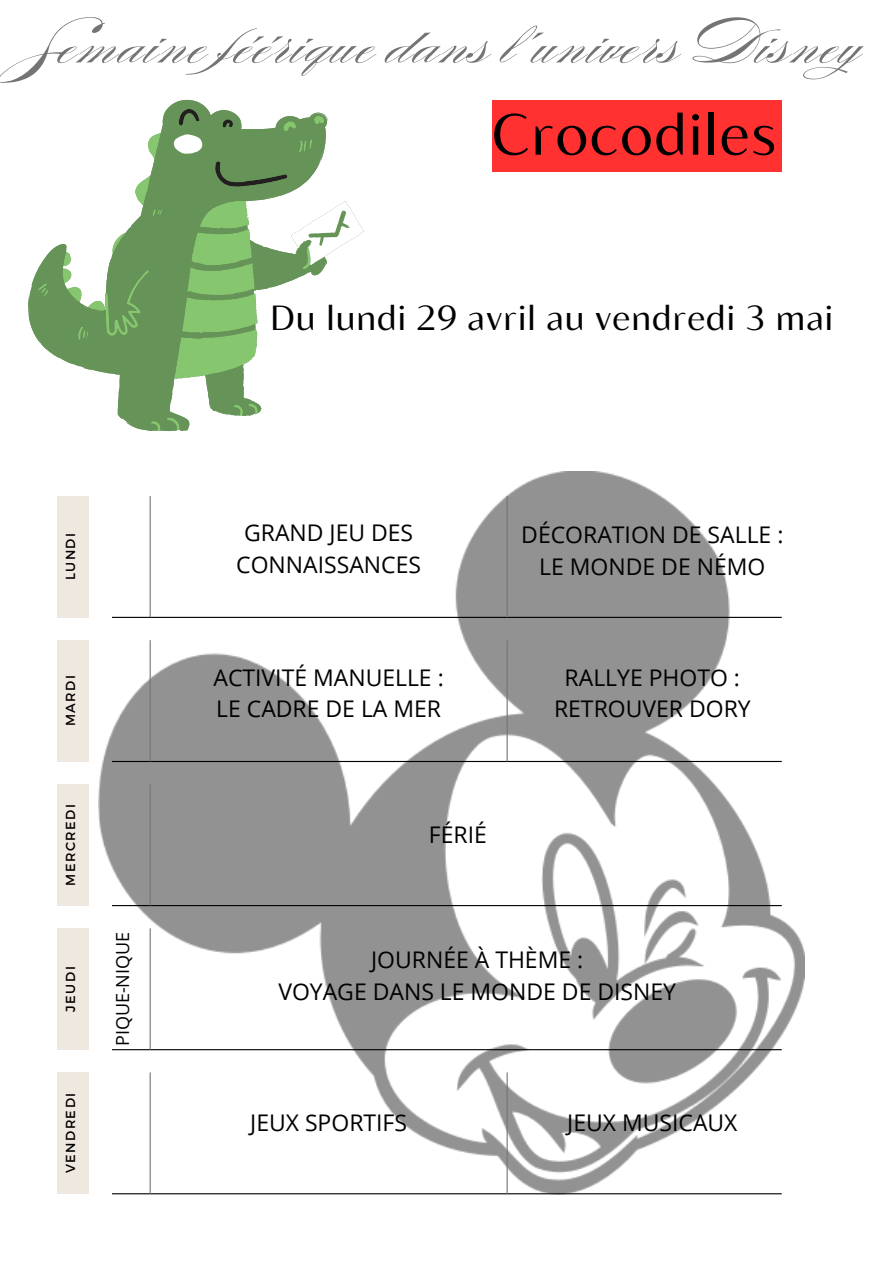
<style>
.page{position:relative;width:894px;height:1264px;background:#fff}
.page>*{position:absolute;margin:0;border:0;box-sizing:border-box;transform-origin:0 0}
.t1{font:57.75px "Blacker Sans Text";letter-spacing:.03em;color:#000}
.t2{font:53.1px "Burgues Script";letter-spacing:.03em;color:#747474}
.t3{font:34.65px "Blacker Sans Text";letter-spacing:.03em;color:#000}
.t4{font:22.95px/31.5px "Open Sans";color:#000;text-align:center}
.t5{font:18px "Open Sans";color:#000}
.t6{font:13.05px "Montserrat";letter-spacing:.11em;color:#000}
</style>
<div class="page">
<img style="left:98px;top:472px;width:706px;height:722px">
<hr style="left:112px;top:617px;width:669px;height:1px;background:#000">
<hr style="left:149px;top:496px;width:2px;height:121px;background:#747474">
<hr style="left:506px;top:496px;width:1px;height:121px;background:#747474">
<div style="left:57px;top:496px;width:31px;height:121px;background:#efe8e0"></div>
<div style="left:491px;top:100px;width:290px;height:72px;background:#ff3131"></div>
<hr style="left:112px;top:1049px;width:669px;height:1px;background:#000">
<hr style="left:149px;top:928px;width:2px;height:121px;background:#747474">
<div style="left:57px;top:928px;width:31px;height:121px;background:#efe8e0"></div>
<hr style="left:112px;top:761px;width:669px;height:1px;background:#000">
<hr style="left:149px;top:640px;width:2px;height:121px;background:#747474">
<hr style="left:506px;top:640px;width:1px;height:121px;background:#747474">
<div style="left:57px;top:640px;width:31px;height:121px;background:#efe8e0"></div>
<hr style="left:112px;top:1193px;width:669px;height:1px;background:#000">
<hr style="left:149px;top:1072px;width:2px;height:121px;background:#747474">
<hr style="left:506px;top:1072px;width:1px;height:121px;background:#747474">
<div style="left:57px;top:1072px;width:31px;height:121px;background:#efe8e0"></div>
<hr style="left:112px;top:905px;width:669px;height:1px;background:#000">
<hr style="left:149px;top:784px;width:2px;height:121px;background:#747474">
<div style="left:57px;top:784px;width:31px;height:121px;background:#efe8e0"></div>
<svg style="left:28px;top:100px;width:298px;height:331px"></svg>
<svg style="left:174px;top:109px;width:189px;height:156px"></svg>
<h4 class="t2" style="left:29px;top:12px;width:874px">Semaine féérique dans l’univers Disney</h4>
<p class="t1" style="left:491px;top:98px;width:286px">Crocodiles</p>
<h1 class="t6" style="left:62px;top:580px;width:49px;rotate:-90deg">LUNDI</h1>
<h2 class="t6" style="left:62px;top:726px;width:53px;rotate:-90deg">MARDI</h2>
<p class="t6" style="left:62px;top:885px;width:83px;rotate:-90deg">MERCREDI</p>
<h1 class="t6" style="left:62px;top:1011px;width:46px;rotate:-90deg">JEUDI</h1>
<p class="t6" style="left:62px;top:1173px;width:82px;rotate:-90deg">VENDREDI</p>
<h3 class="t5" style="left:110px;top:1046px;width:116px;rotate:-90deg">PIQUE-NIQUE</h3>
<h3 class="t3" style="left:270px;top:296px;width:564px">Du lundi 29 avril au vendredi 3 mai</h3>
<h3 class="t4" style="left:236px;top:517px;width:186px">GRAND JEU DES<br>CONNAISSANCES</h3>
<p class="t4" style="left:213px;top:661px;width:232px;text-align:left">ACTIVITÉ MANUELLE :<br>LE CADRE DE LA MER</p>
<p class="t4" style="left:521px;top:518px;width:263px">DÉCORATION DE SALLE :<br>LE MONDE DE NÉMO</p>
<p class="t4" style="left:554px;top:661px;width:198px">RALLYE PHOTO :<br>RETROUVER DORY</p>
<h3 class="t4" style="left:429px;top:818px;width:59px">FÉRIÉ</h3>
<h3 class="t4" style="left:278px;top:943px;width:399px">JOURNÉE À THÈME :<br>VOYAGE DANS LE MONDE DE DISNEY</h3>
<h3 class="t4" style="left:250px;top:1106px;width:158px">JEUX SPORTIFS</h3>
<p class="t4" style="left:567px;top:1106px;width:172px">JEUX MUSICAUX</p>
</div>
